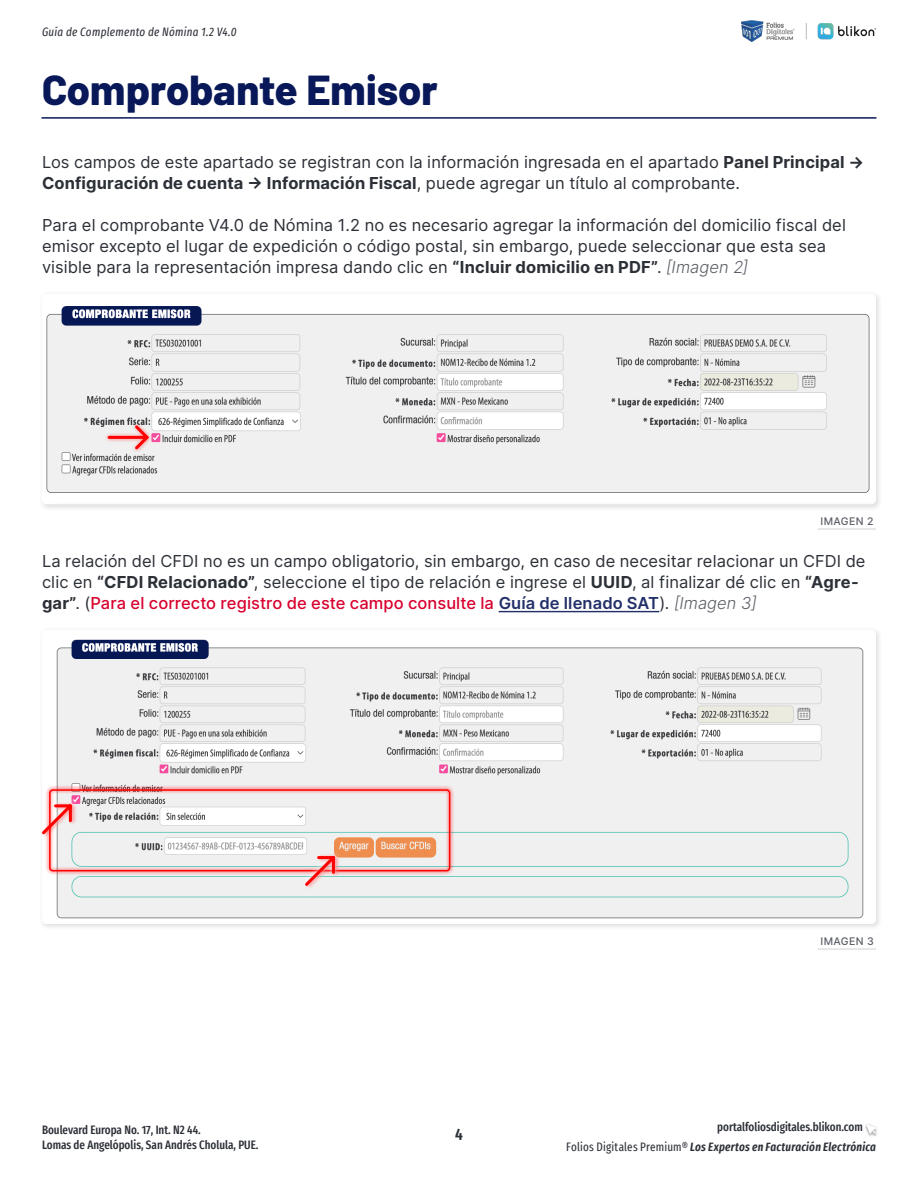
<style>
.page{position:relative;width:918px;height:1188px;background:#fff}
.page>*{position:absolute;margin:0;border:0;box-sizing:border-box;transform-origin:0 0}
.Heading_3{font:800 42px "Barlow";letter-spacing:-.005em;color:#091858}
.Párrafo{font:16.5px/21px "Inter";letter-spacing:.005em;color:#2c3037}
.t1{font:600 extra-condensed 16.5px "Fira Sans";color:#2c3037}
.t2{font:500 extra-condensed 12px "Fira Sans";color:#2c3037}
.t3{font:italic 600 extra-condensed 12px "Fira Sans";letter-spacing:.015em;color:#2c3037}
.t4{font:italic extra-condensed 12px "Fira Sans";letter-spacing:.025em;color:#2c3037}
.t5{font:500 10.5px "Inter";color:#5b5e66}
.s1{font-weight:700}
.s2{font-weight:300;font-style:italic;color:#5b5e66}
.s3{font-weight:500;color:#d8002e}
.s4{font-weight:600;color:#222f69}
.s5{font-weight:400;font-style:normal}
</style>
<div class="page">
<hr style="left:42px;top:117px;width:834px;height:2px;background:#091858">
<hr style="left:499px;top:611px;width:160px;height:1px;background:#222f69">
<div style="left:39px;top:291px;width:844px;height:220px;background:#231f20;opacity:.15"></div>
<img style="left:42px;top:294px;width:834px;height:210px">
<div style="left:39px;top:627px;width:844px;height:304px;background:#231f20;opacity:.15"></div>
<img style="left:42px;top:630px;width:834px;height:294px">
<hr style="left:818px;top:529px;width:58px;height:1px;background:#d2d1d4">
<hr style="left:818px;top:949px;width:58px;height:1px;background:#d2d1d4">
<div style="left:103px;top:422px;width:50px;height:31px;background:#fff;opacity:.75"></div>
<div style="left:104px;top:422px;width:49px;height:31px;background:#f00;opacity:.5"></div>
<svg style="left:106px;top:423px;width:45px;height:29px"></svg>
<svg style="left:39px;top:791px;width:6px;height:57px"></svg>
<svg style="left:45px;top:785px;width:409px;height:90px;fill:#f0f0f0"></svg>
<div style="left:49px;top:789px;width:401px;height:82px;border:2px solid #f00;border-radius:3px"></div>
<svg style="left:292px;top:842px;width:57px;height:57px"></svg>
<svg style="left:865px;top:1124px;width:12px;height:12px"></svg>
<img style="left:742px;top:21px;width:134px;height:21px">
<p class="t4" style="left:42px;top:23px;width:196px">Guía de Complemento de Nómina 1.2 V4.0</p>
<p class="Heading_3" style="left:42px;top:59px;width:397px">Comprobante Emisor</p>
<p class="Párrafo" style="left:42px;top:151px;width:824px">Los campos de este apartado se registran con la información ingresada en el apartado <span class="s1">Panel Principal -&gt;<br>Configuración de cuenta -&gt; Información Fiscal</span>, puede agregar un título al comprobante.</p>
<p class="Párrafo" style="left:42px;top:214px;width:805px">Para el comprobante V4.0 de Nómina 1.2 no es necesario agregar la información del domicilio fiscal del emisor excepto el lugar de expedición o código postal, sin embargo, puede seleccionar que esta sea visible para la representación impresa dando clic en <span class="s1">“Incluir domicilio en PDF”</span>. <span class="s2">[Imagen 2]</span></p>
<p class="t5" style="left:821px;top:513px;width:54px">Imagen 2</p>
<p class="Párrafo" style="left:42px;top:550px;width:825px">La relación del CFDI no es un campo obligatorio, sin embargo, en caso de necesitar relacionar un CFDI de clic en <span class="s1">“CFDI Relacionado”</span>, seleccione el tipo de relación e ingrese el <span class="s1">UUID</span>, al finalizar dé clic en <span class="s1">“Agre&shy;gar”</span>. (<span class="s3">Para el correcto registro de este campo consulte la</span> <span class="s4">Guía de llenado SAT</span>). <span class="s2">[Imagen 3]</span></p>
<p class="t5" style="left:821px;top:933px;width:55px">Imagen 3</p>
<p class="t2" style="left:42px;top:1120px;width:160px">Boulevard Europa No. 17, Int. N2 44.</p>
<p class="t2" style="left:717px;top:1117px;width:147px">portalfoliosdigitales.blikon.com</p>
<p class="t2" style="left:42px;top:1135px;width:218px">Lomas de Angelópolis, San Andrés Cholula, PUE.</p>
<p class="t3" style="left:566px;top:1137px;width:311px"><span class="s5">Folios Digitales Premium®</span> Los Expertos en Facturación Electrónica</p>
<p class="t1" style="left:455px;top:1121px;width:9px">4</p>
</div>
